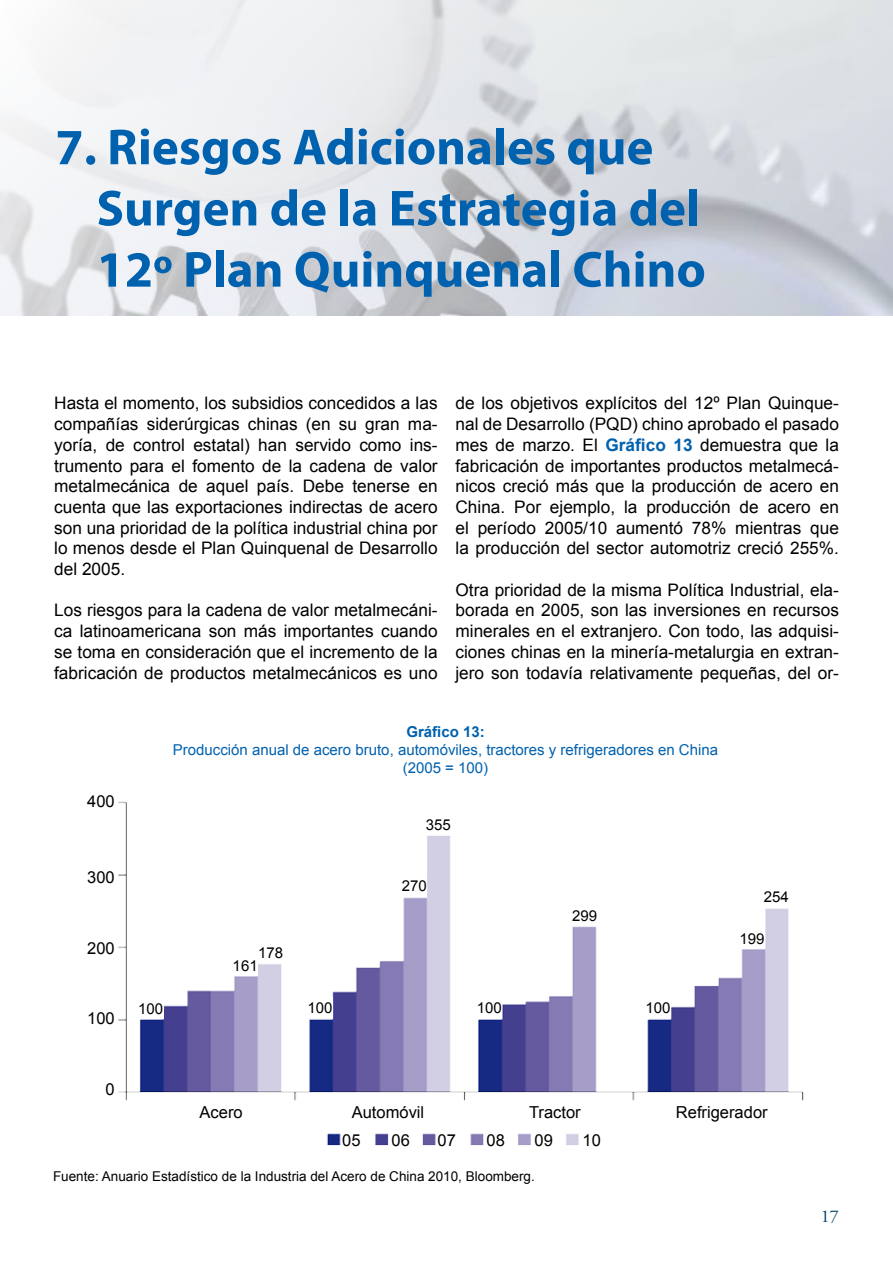
<style>
.page{position:relative;width:893px;height:1263px;background:#fff}
.page>*{position:absolute;margin:0;border:0;box-sizing:border-box;transform-origin:0 0}
.t1{font:700 51px/61.2px "Myriad Pro";color:#0061af}
.t2{font:18px "Adobe Garamond Pro";color:#004470}
.t3{font:17.25px/20.7px "Arial";color:#000;text-align:justify}
.t4{font:16.5px "Arial";color:#000}
.t5{font:15px/18px "Arial";color:#0061af;text-align:center}
.t6{font:15px "Arial";color:#000}
.t7{font:700 15px "Arial";color:#0061af}
.t8{font:13.5px "Arial";color:#000}
.s1{font-weight:700;color:#0061af}
</style>
<div class="page">
<img style="left:0;top:0;width:893px;height:316px">
<img style="left:118px;top:801px;width:686px;height:345px">
<div style="left:161px;top:1101px;width:121px;height:24px;background:#fff"></div>
<div style="left:327px;top:1101px;width:122px;height:24px;background:#fff"></div>
<div style="left:494px;top:1101px;width:121px;height:24px;background:#fff"></div>
<div style="left:661px;top:1101px;width:121px;height:24px;background:#fff"></div>
<div style="left:342px;top:1129px;width:26px;height:20px;background:#fff"></div>
<div style="left:392px;top:1129px;width:25px;height:20px;background:#fff"></div>
<div style="left:437px;top:1129px;width:26px;height:20px;background:#fff"></div>
<div style="left:486px;top:1129px;width:26px;height:20px;background:#fff"></div>
<div style="left:534px;top:1129px;width:26px;height:20px;background:#fff"></div>
<div style="left:582px;top:1129px;width:26px;height:20px;background:#fff"></div>
<div style="left:759px;top:887px;width:34px;height:21px;background:#fff"></div>
<div style="left:568px;top:905px;width:34px;height:21px;background:#fff"></div>
<div style="left:421px;top:814px;width:34px;height:21px;background:#fff"></div>
<div style="left:258px;top:942px;width:26px;height:21px;background:#fff"></div>
<div style="left:229px;top:956px;width:29px;height:20px;background:#fff"></div>
<div style="left:135px;top:998px;width:28px;height:21px;background:#fff"></div>
<div style="left:304px;top:998px;width:29px;height:20px;background:#fff"></div>
<div style="left:398px;top:876px;width:29px;height:20px;background:#fff"></div>
<div style="left:473px;top:998px;width:29px;height:20px;background:#fff"></div>
<div style="left:642px;top:998px;width:29px;height:20px;background:#fff"></div>
<div style="left:736px;top:928px;width:29px;height:21px;background:#fff"></div>
<h1 class="t1" style="left:96px;top:115px;width:611px;text-indent:-41px">7. Riesgos Adicionales que<br>Surgen de la Estrategia del<br>12º Plan Quinquenal Chino</h1>
<p class="t3" style="left:54px;top:393px;width:385px">Hasta el momento, los subsidios concedidos a las compañías siderúrgicas chinas (en su gran ma&shy;yoría, de control estatal) han servido como ins&shy;trumento para el fomento de la cadena de valor metalmecánica de aquel país. Debe tenerse en cuenta que las exportaciones indirectas de acero son una prioridad de la política industrial china por lo menos desde el Plan Quinquenal de Desarrollo del 2005.</p>
<p class="t3" style="left:54px;top:600px;width:385px">Los riesgos para la cadena de valor metalmecáni&shy;ca latinoamericana son más importantes cuando se toma en consideración que el incremento de la fabricación de productos metalmecánicos es uno</p>
<p class="t3" style="left:455px;top:393px;width:385px">de los objetivos explícitos del 12º Plan Quinque&shy;nal de Desarrollo (PQD) chino aprobado el pasado mes de marzo. El <span class="s1">Gráfico 13</span> demuestra que la fabricación de importantes productos metalmecá&shy;nicos creció más que la producción de acero en China. Por ejemplo, la producción de acero en el período 2005/10 aumentó 78% mientras que la producción del sector automotriz creció 255%.</p>
<p class="t3" style="left:455px;top:579px;width:385px">Otra prioridad de la misma Política Industrial, ela&shy;borada en 2005, son las inversiones en recursos minerales en el extranjero. Con todo, las adquisi&shy;ciones chinas en la minería-metalurgia en extran&shy;jero son todavía relativamente pequeñas, del or-</p>
<p class="t4" style="left:87px;top:791px;width:29px">400</p>
<p class="t4" style="left:87px;top:866px;width:29px">300</p>
<p class="t4" style="left:87px;top:937px;width:29px">200</p>
<p class="t4" style="left:87px;top:1008px;width:29px">100</p>
<p class="t4" style="left:106px;top:1079px;width:11px">0</p>
<p class="t7" style="left:406px;top:721px;width:80px">Gráfico 13:</p>
<p class="t5" style="left:173px;top:740px;width:547px">Producción anual de acero bruto, automóviles, tractores y refrigeradores en China (2005 = 100)</p>
<p class="t6" style="left:258px;top:943px;width:27px">178</p>
<p class="t6" style="left:233px;top:956px;width:27px">161</p>
<p class="t6" style="left:138px;top:999px;width:27px">100</p>
<p class="t6" style="left:307px;top:998px;width:27px">100</p>
<p class="t6" style="left:426px;top:815px;width:27px">355</p>
<p class="t6" style="left:402px;top:876px;width:27px">270</p>
<p class="t6" style="left:572px;top:906px;width:27px">299</p>
<p class="t6" style="left:477px;top:998px;width:27px">100</p>
<p class="t6" style="left:646px;top:998px;width:27px">100</p>
<p class="t6" style="left:764px;top:887px;width:27px">254</p>
<p class="t6" style="left:739px;top:929px;width:27px">199</p>
<p class="t4" style="left:200px;top:1101px;width:45px">Acero</p>
<p class="t4" style="left:352px;top:1101px;width:74px">Automóvil</p>
<p class="t4" style="left:529px;top:1101px;width:53px">Tractor</p>
<p class="t4" style="left:676px;top:1101px;width:93px">Refrigerador</p>
<p class="t4" style="left:342px;top:1129px;width:20px">05</p>
<p class="t4" style="left:392px;top:1129px;width:20px">06</p>
<p class="t4" style="left:437px;top:1129px;width:20px">07</p>
<p class="t4" style="left:486px;top:1129px;width:20px">08</p>
<p class="t4" style="left:534px;top:1129px;width:20px">09</p>
<p class="t4" style="left:582px;top:1129px;width:20px">10</p>
<p class="t8" style="left:53px;top:1168px;width:483px">Fuente: Anuario Estadístico de la Industria del Acero de China 2010, Bloomberg.</p>
<p class="t2" style="left:821px;top:1205px;width:19px">17</p>
</div>
